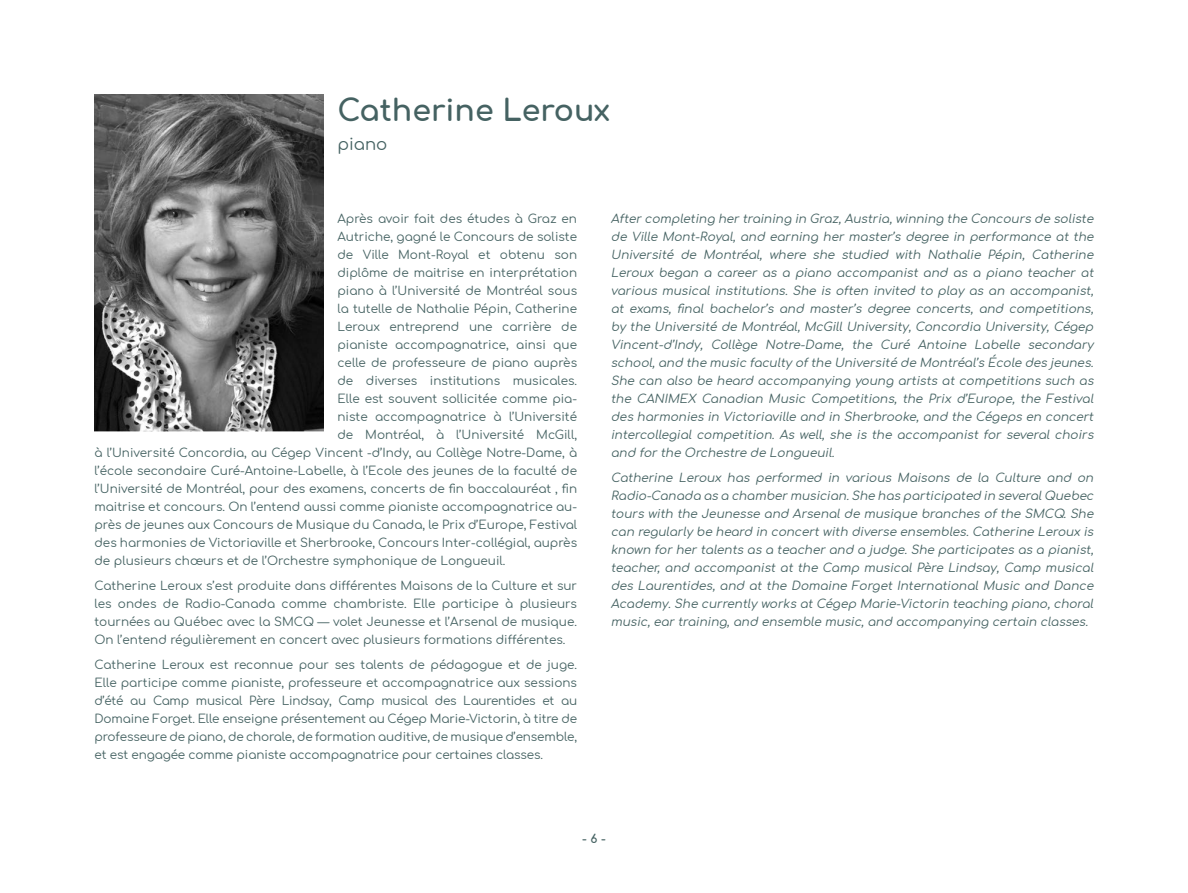
<style>
.page{position:relative;width:1188px;height:893px;background:#fff}
.page>*{position:absolute;margin:0;border:0;box-sizing:border-box;transform-origin:0 0}
.t1{font:700 30px "Comfortaa";color:#456262}
.t2{font:16.5px "Comfortaa";color:#456262}
.t3{font:12px/18px "Comfortaa";color:#456262;text-align:justify}
.t4{font:italic 12px/18px "Comfortaa";color:#456262;text-align:justify}
.t5{font:700 12px "Comfortaa";color:#456262}
</style>
<div class="page">
<img style="left:94px;top:95px;width:230px;height:337px">
<h1 class="t1" style="left:338px;top:82px;width:274px">Catherine Leroux</h1>
<h2 class="t2" style="left:338px;top:129px;width:51px">piano</h2>
<p class="t3" style="left:338px;top:208px;width:241px">Après avoir fait des études à Graz en</p>
<p class="t3" style="left:338px;top:226px;width:241px">Autriche, gagné le Concours de soliste</p>
<p class="t3" style="left:338px;top:244px;width:241px">de Ville Mont-Royal et obtenu son</p>
<p class="t3" style="left:338px;top:262px;width:241px">diplôme de maitrise en interprétation</p>
<p class="t3" style="left:338px;top:280px;width:241px">piano à l’Université de Montréal sous</p>
<p class="t3" style="left:338px;top:298px;width:241px">la tutelle de Nathalie Pépin, Catherine</p>
<p class="t3" style="left:338px;top:316px;width:241px">Leroux entreprend une carrière de</p>
<p class="t3" style="left:338px;top:334px;width:241px">pianiste accompagnatrice, ainsi que</p>
<p class="t3" style="left:338px;top:352px;width:241px">celle de professeure de piano auprès</p>
<p class="t3" style="left:338px;top:370px;width:241px">de diverses institutions musicales.</p>
<p class="t3" style="left:338px;top:388px;width:241px">Elle est souvent sollicitée comme pia-</p>
<p class="t3" style="left:338px;top:406px;width:241px">niste accompagnatrice à l’Université</p>
<p class="t3" style="left:338px;top:424px;width:241px">de Montréal, à l’Université McGill,</p>
<p class="t3" style="left:94px;top:442px;width:484px">à l’Université Concordia, au Cégep Vincent -d’Indy, au Collège Notre-Dame, à</p>
<p class="t3" style="left:94px;top:460px;width:484px">l’école secondaire Curé-Antoine-Labelle, à l’Ecole des jeunes de la faculté de</p>
<p class="t3" style="left:94px;top:478px;width:484px">l’Université de Montréal, pour des examens, concerts de fin baccalauréat , fin</p>
<p class="t3" style="left:94px;top:496px;width:484px">maitrise et concours. On l’entend aussi comme pianiste accompagnatrice au-</p>
<p class="t3" style="left:94px;top:514px;width:484px">près de jeunes aux Concours de Musique du Canada, le Prix d’Europe, Festival</p>
<p class="t3" style="left:94px;top:532px;width:484px">des harmonies de Victoriaville et Sherbrooke, Concours Inter-collégial, auprès</p>
<p class="t3" style="left:94px;top:550px;width:412px">de plusieurs chœurs et de l’Orchestre symphonique de Longueuil.</p>
<p class="t3" style="left:94px;top:574px;width:484px">Catherine Leroux s’est produite dans différentes Maisons de la Culture et sur les ondes de Radio-Canada comme chambriste. Elle participe à plusieurs tournées au Québec avec la SMCQ — volet Jeunesse et l’Arsenal de musique.<br>On l’entend régulièrement en concert avec plusieurs formations différentes.</p>
<p class="t3" style="left:94px;top:653px;width:484px">Catherine Leroux est reconnue pour ses talents de pédagogue et de juge.<br>Elle participe comme pianiste, professeure et accompagnatrice aux sessions d’été au Camp musical Père Lindsay, Camp musical des Laurentides et au Domaine Forget. Elle enseigne présentement au Cégep Marie-Victorin, à titre de professeure de piano, de chorale, de formation auditive, de musique d’ensemble, et est engagée comme pianiste accompagnatrice pour certaines classes.</p>
<p class="t4" style="left:611px;top:208px;width:487px">Aftercompleting hertraining in Graz,Austria,winning the Concours de soliste de Ville Mont-Royal, and earning her master’s degree in performance at the Université de Montréal, where she studied with Nathalie Pépin, Catherine Leroux began a career as a piano accompanist and as a piano teacher at various musical institutions. She is often invited to play as an accompanist, at exams, final bachelor’s and master’s degree concerts, and competitions, by the Université de Montréal, McGill University, Concordia University, Cégep Vincent-d’Indy, Collège Notre-Dame, the Curé Antoine Labelle secondary school,and the music faculty ofthe Université de Montréal’s École des jeunes.<br>She can also be heard accompanying young artists at competitions such as the CANIMEX Canadian Music Competitions, the Prix d’Europe, the Festival des harmonies in Victoriaville and in Sherbrooke,and the Cégeps en concert intercollegial competition. As well, she is the accompanist for several choirs and forthe Orchestre de Longueuil.</p>
<p class="t4" style="left:611px;top:466px;width:487px">Catherine Leroux has performed in various Maisons de la Culture and on Radio-Canada as a chambermusician.She has participated in severalQuebec tours with the Jeunesse and Arsenalde musique branches ofthe SMCQ.She can regularly be heard in concertwith diverse ensembles.Catherine Leroux is known forhertalents as a teacherand a judge.She participates as a pianist, teacher, and accompanist at the Camp musical Père Lindsay, Camp musical des Laurentides, and at the Domaine Forget International Music and Dance Academy.She currently works atCégep Marie-Victorin teaching piano,choral music,eartraining,and ensemble music,and accompanying certain classes.</p>
<p class="t5" style="left:582px;top:827px;width:25px">- 6 -</p>
</div>
